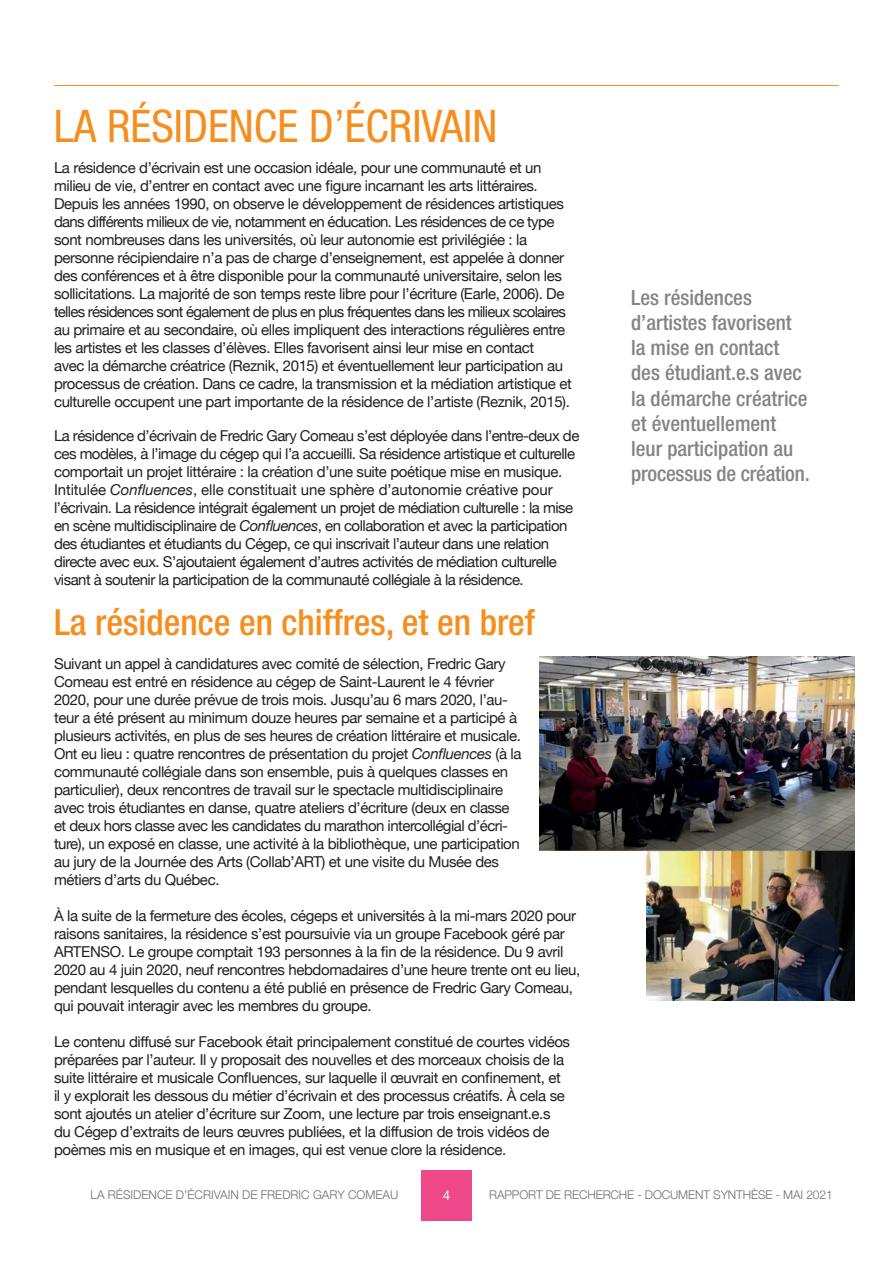
<style>
.page{position:relative;width:893px;height:1263px;background:#fff}
.page>*{position:absolute;margin:0;border:0;box-sizing:border-box;transform-origin:0 0}
.t1{font:condensed 45px "Helvetica Neue LT Std";color:#f68e1e}
.t2{font:500 condensed 36px "Helvetica Neue LT Std";color:#f68e1e}
.t3{font:500 condensed 21px/25.2px "Helvetica Neue LT Std";color:#828487}
.t4{font:15px/18px "Helvetica Neue";letter-spacing:-.025em;color:#231f20}
.t5{font:13.5px "Helvetica Neue";color:#fff}
.t6{font:300 12px "Helvetica Neue";letter-spacing:-.01em;color:#6c6d70}
.s1{font-style:italic}
</style>
<div class="page">
<div style="left:421px;top:1170px;width:51px;height:50px;background:#ef4889"></div>
<img style="left:539px;top:656px;width:315px;height:345px">
<div style="left:489px;top:851px;width:156px;height:177px;background:#fff"></div>
<hr style="left:54px;top:85px;width:785px;height:1px;background:#f68e1e">
<h1 class="t1" style="left:54px;top:100px;width:445px">LA RÉSIDENCE D’ÉCRIVAIN</h1>
<p class="t4" style="left:54px;top:158px;width:519px">La résidence d’écrivain est une occasion idéale, pour une communauté et un milieu de vie, d’entrer en contact avec une figure incarnant les arts littéraires.<br>Depuis les années 1990, on observe le développement de résidences artistiques dans différents milieux de vie, notamment en éducation. Les résidences de ce type sont nombreuses dans les universités, où leur autonomie est privilégiée : la personne récipiendaire n’a pas de charge d’enseignement, est appelée à donner des conférences et à être disponible pour la communauté universitaire, selon les sollicitations. La majorité de son temps reste libre pour l’écriture (Earle, 2006). De telles résidences sont également de plus en plus fréquentes dans les milieux scolaires au primaire et au secondaire, où elles impliquent des interactions régulières entre les artistes et les classes d’élèves. Elles favorisent ainsi leur mise en contact<br>avec la démarche créatrice (Reznik, 2015) et éventuellement leur participation au processus de création. Dans ce cadre, la transmission et la médiation artistique et culturelle occupent une part importante de la résidence de l’artiste (Reznik, 2015).</p>
<p class="t4" style="left:54px;top:427px;width:527px">La résidence d’écrivain de Fredric Gary Comeau s’est déployée dans l’entre-deux de ces modèles, à l’image du cégep qui l’a accueilli. Sa résidence artistique et culturelle comportait un projet littéraire : la création d’une suite poétique mise en musique.<br>Intitulée <span class="s1">Confluences</span>, elle constituait une sphère d’autonomie créative pour l’écrivain. La résidence intégrait également un projet de médiation culturelle : la mise en scène multidisciplinaire de <span class="s1">Confluences</span>, en collaboration et avec la participation des étudiantes et étudiants du Cégep, ce qui inscrivait l’auteur dans une relation directe avec eux. S’ajoutaient également d’autres activités de médiation culturelle visant à soutenir la participation de la communauté collégiale à la résidence.</p>
<h2 class="t2" style="left:54px;top:600px;width:482px">La résidence en chiffres, et en bref</h2>
<p class="t4" style="left:54px;top:655px;width:469px">Suivant un appel à candidatures avec comité de sélection, Fredric Gary Comeau est entré en résidence au cégep de Saint-Laurent le 4 février 2020, pour une durée prévue de trois mois. Jusqu’au 6 mars 2020, l’au&shy;teur a été présent au minimum douze heures par semaine et a participé à plusieurs activités, en plus de ses heures de création littéraire et musicale.<br>Ont eu lieu : quatre rencontres de présentation du projet <span class="s1">Confluences</span> (à la communauté collégiale dans son ensemble, puis à quelques classes en particulier), deux rencontres de travail sur le spectacle multidisciplinaire avec trois étudiantes en danse, quatre ateliers d’écriture (deux en classe et deux hors classe avec les candidates du marathon intercollégial d’écri&shy;ture), un exposé en classe, une activité à la bibliothèque, une participation au jury de la Journée des Arts (Collab’ART) et une visite du Musée des métiers d’arts du Québec.</p>
<p class="t4" style="left:54px;top:907px;width:528px">À la suite de la fermeture des écoles, cégeps et universités à la mi-mars 2020 pour raisons sanitaires, la résidence s’est poursuivie via un groupe Facebook géré par ARTENSO. Le groupe comptait 193 personnes à la fin de la résidence. Du 9 avril 2020 au 4 juin 2020, neuf rencontres hebdomadaires d’une heure trente ont eu lieu, pendant lesquelles du contenu a été publié en présence de Fredric Gary Comeau, qui pouvait interagir avec les membres du groupe.</p>
<p class="t4" style="left:54px;top:1033px;width:518px">Le contenu diffusé sur Facebook était principalement constitué de courtes vidéos préparées par l’auteur. Il y proposait des nouvelles et des morceaux choisis de la suite littéraire et musicale Confluences, sur laquelle il œuvrait en confinement, et il y explorait les dessous du métier d’écrivain et des processus créatifs. À cela se sont ajoutés un atelier d’écriture sur Zoom, une lecture par trois enseignant.e.s du Cégep d’extraits de leurs œuvres publiées, et la diffusion de trois vidéos de poèmes mis en musique et en images, qui est venue clore la résidence.</p>
<h3 class="t3" style="left:631px;top:285px;width:180px">Les résidences d’artistes favorisent la mise en contact des étudiant.e.s avec la démarche créatrice et éventuellement leur participation au processus de création.</h3>
<p class="t6" style="left:91px;top:1187px;width:309px">LA RÉSIDENCE D’ÉCRIVAIN DE FREDRIC GARY COMEAU</p>
<p class="t5" style="left:443px;top:1187px;width:9px">4</p>
<p class="t6" style="left:489px;top:1187px;width:345px">RAPPORT DE RECHERCHE - DOCUMENT SYNTHÈSE - MAI 2021</p>
</div>
